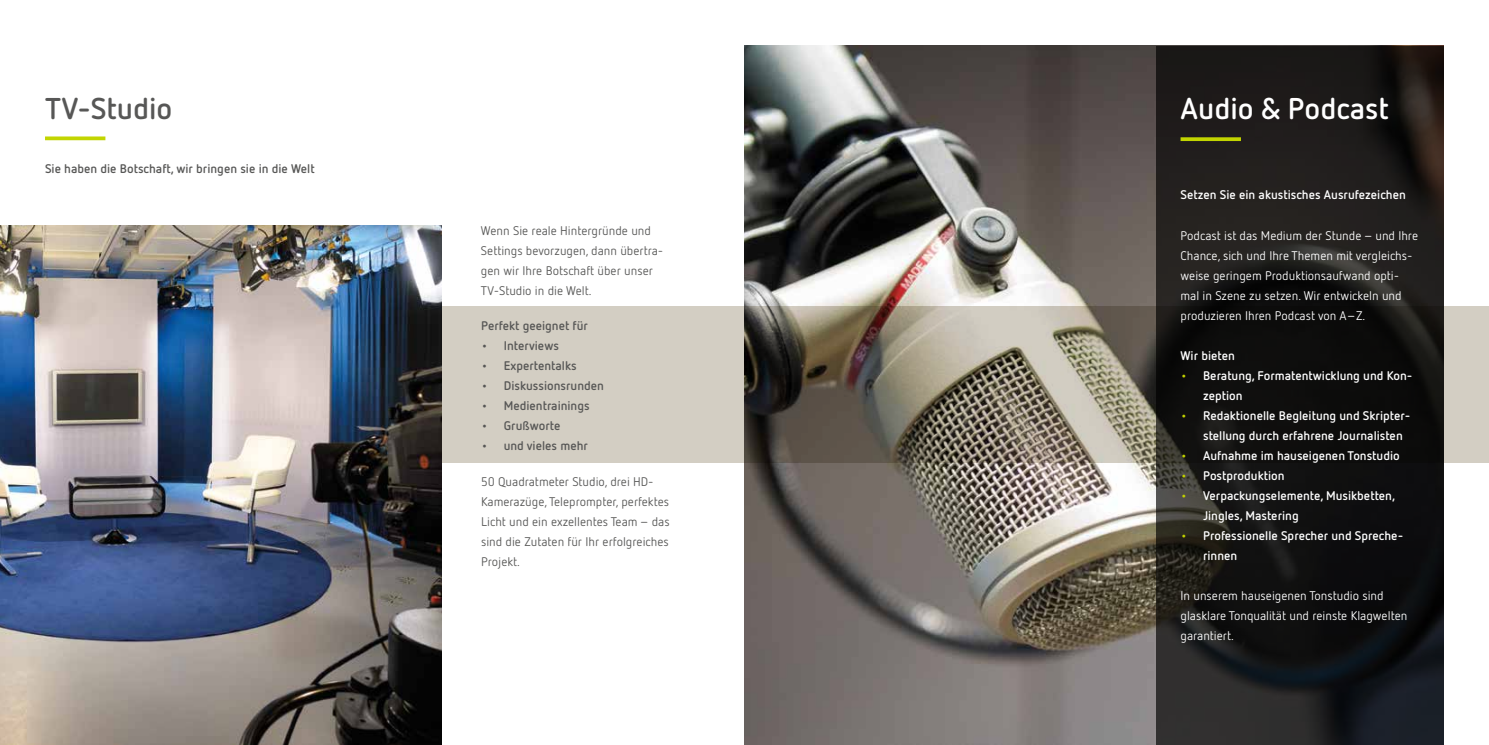
<style>
.page{position:relative;width:1489px;height:745px;background:#fff}
.page>*{position:absolute;margin:0;border:0;box-sizing:border-box;transform-origin:0 0}
.t1{font:700 30px "Netto OT";color:#fff}
.t2{font:700 30px "Netto OT";color:#575756}
.t3{font:700 12.5px/20px "Netto OT";color:#fff}
.t4{font:12.5px/20px "Netto OT";color:#fff}
.t5{font:12.5px/20px "Netto OT";color:#575756}
.t6{font:700 12.5px "Netto OT";color:#575756}
.s1{color:#c1d100}
</style>
<div class="page">
<img style="left:744px;top:45px;width:699px;height:699px">
<svg style="left:442px;top:306px;width:1046px;height:156px;background:#a49e91"></svg>
<svg style="left:45px;top:136px;width:60px;height:4px"></svg>
<svg style="left:1156px;top:46px;width:287px;height:698px;background:#191817"></svg>
<svg style="left:1180px;top:137px;width:60px;height:4px"></svg>
<img style="left:0;top:225px;width:442px;height:519px">
<h1 class="t2" style="left:45px;top:90px;width:129px">TV-Studio</h1>
<p class="t6" style="left:45px;top:160px;width:271px">Sie haben die Botschaft, wir bringen sie in die Welt</p>
<p class="t5" style="left:481px;top:220px;width:184px">Wenn Sie reale Hintergründe und<br>Settings bevorzugen, dann übertra&shy;gen wir Ihre Botschaft über unser<br>TV-Studio in die Welt.</p>
<p class="t6" style="left:481px;top:318px;width:108px">Perfekt geeignet für</p>
<p class="t6" style="left:481px;top:338px;width:79px">• Interviews</p>
<p class="t6" style="left:481px;top:358px;width:97px">• Expertentalks</p>
<p class="t6" style="left:481px;top:378px;width:124px">• Diskussionsrunden</p>
<p class="t6" style="left:481px;top:398px;width:110px">• Medientrainings</p>
<p class="t6" style="left:481px;top:418px;width:81px">• Grußworte</p>
<p class="t6" style="left:481px;top:438px;width:108px">• und vieles mehr</p>
<p class="t5" style="left:481px;top:471px;width:190px">50 Quadratmeter Studio, drei HD-<br>Kamerazüge, Teleprompter, perfektes<br>Licht und ein exzellentes Team – das sind die Zutaten für Ihr erfolgreiches<br>Projekt.</p>
<h1 class="t1" style="left:1180px;top:90px;width:210px">Audio &amp; Podcast</h1>
<p class="t3" style="left:1180px;top:184px;width:227px">Setzen Sie ein akustisches Ausrufezeichen</p>
<p class="t4" style="left:1180px;top:225px;width:239px">Podcast ist das Medium der Stunde – und Ihre Chance, sich und Ihre Themen mit vergleichs&shy;weise geringem Produktionsaufwand opti&shy;mal in Szene zu setzen. Wir entwickeln und produzieren Ihren Podcast von A–Z.</p>
<p class="t3" style="left:1180px;top:344px;width:56px">Wir bieten</p>
<p class="t3" style="left:1202px;top:364px;width:211px;text-indent:-22px"><span class="s1">•</span> Beratung, Formatentwicklung und Kon&shy;zeption</p>
<p class="t3" style="left:1202px;top:404px;width:209px;text-indent:-22px"><span class="s1">•</span> Redaktionelle Begleitung und Skripter&shy;stellung durch erfahrene Journalisten</p>
<p class="t3" style="left:1180px;top:444px;width:221px"><span class="s1">•</span> Aufnahme im hauseigenen Tonstudio</p>
<p class="t3" style="left:1180px;top:464px;width:105px"><span class="s1">•</span> Postproduktion</p>
<p class="t3" style="left:1202px;top:484px;width:193px;text-indent:-22px"><span class="s1">•</span> Verpackungselemente, Musikbetten,<br>Jingles, Mastering</p>
<p class="t3" style="left:1202px;top:524px;width:202px;text-indent:-22px"><span class="s1">•</span> Professionelle Sprecher und Spreche&shy;rinnen</p>
<p class="t4" style="left:1180px;top:585px;width:228px">In unserem hauseigenen Tonstudio sind glasklare Tonqualität und reinste Klagwelten garantiert.</p>
</div>
